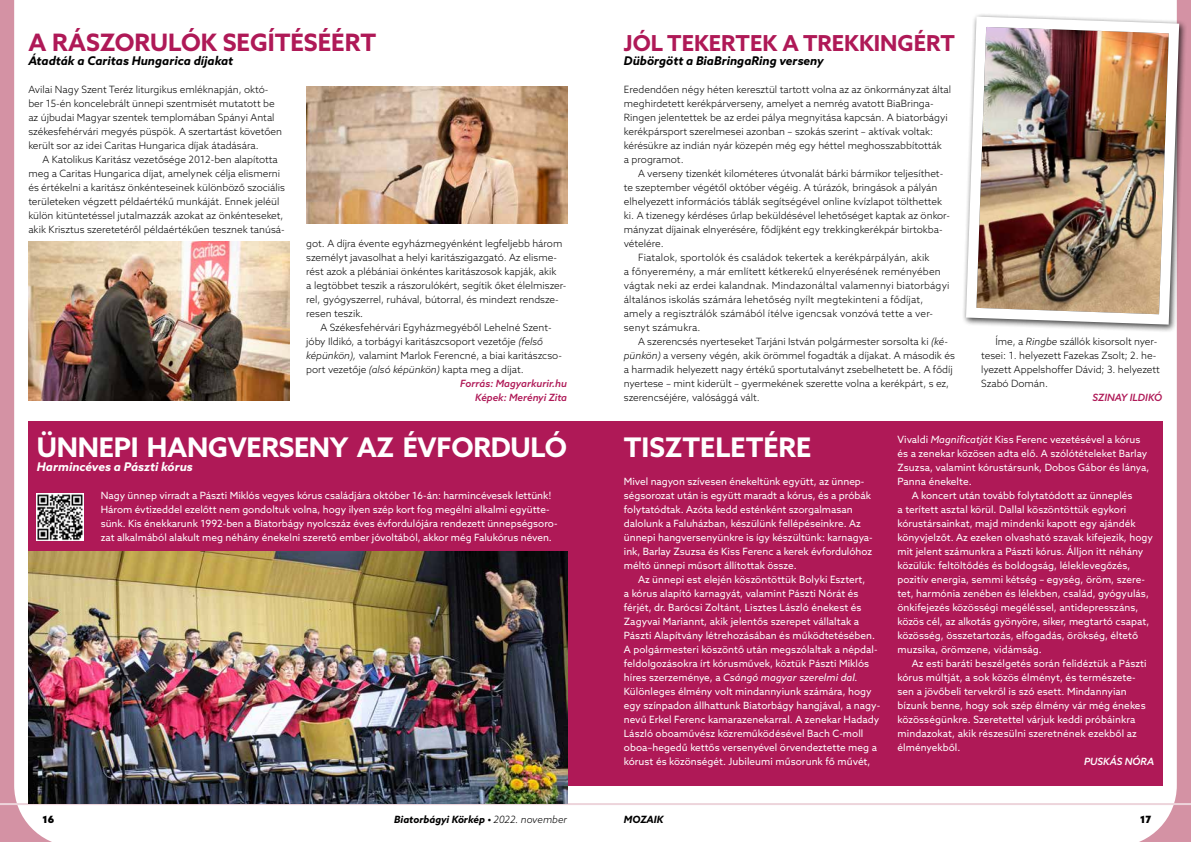
<style>
.page{position:relative;width:1191px;height:842px;background:#fff}
.page>*{position:absolute;margin:0;border:0;box-sizing:border-box;transform-origin:0 0}
.t1{font:700 27px "Azo Sans";letter-spacing:-.01em;color:#fff}
.t2{font:700 24px "Azo Sans";color:#af1957}
.t3{font:700 22px "Azo Sans";color:#af1957}
.t4{font:italic 700 12px "Azo Sans";color:#000}
.t5{font:italic 700 12px "Azo Sans";color:#fff}
.t6{font:300 10px/14px "Azo Sans";color:#000}
.t7{font:10px/14px "Azo Sans";letter-spacing:.005em;color:#fff}
.t8{font:italic 500 10px "Azo Sans";color:#af1957}
.t9{font:italic 700 10px "Azo Sans";color:#000}
.t10{font:italic 500 10px "Azo Sans";color:#fff}
.t11{font:900 10px "Azo Sans";color:#000}
.s1{font-style:italic}
.s2{font-weight:300}
</style>
<div class="page">
<svg style="left:1115px;top:0;width:76px;height:842px"></svg>
<svg style="left:0;top:0;width:76px;height:842px"></svg>
<hr style="left:0;top:803px;width:1191px;height:2px;background:#edd4db">
<img style="left:306px;top:86px;width:261px;height:138px">
<img style="left:28px;top:241px;width:261px;height:159px">
<div style="left:962px;top:13px;width:225px;height:320px;background:#000;opacity:.75"></div>
<img style="left:962px;top:11px;width:222px;height:319px">
<div style="left:28px;top:421px;width:1134px;height:364px;background:#af1957"></div>
<img style="left:28px;top:552px;width:539px;height:251px">
<img style="left:37px;top:493px;width:47px;height:47px">
<h2 class="t2" style="left:28px;top:26px;width:349px">A RÁSZORULÓK SEGÍTÉSÉÉRT</h2>
<p class="t4" style="left:28px;top:53px;width:206px">Átadták a Caritas Hungarica díjakat</p>
<p class="t6" style="left:28px;top:82px;width:255px">Avilai Nagy Szent Teréz liturgikus emléknapján, októ&shy;ber 15-én koncelebrált ünnepi szentmisét mutatott be az újbudai Magyar szentek templomában Spányi Antal székesfehérvári megyés püspök. A szertartást követően került sor az idei Caritas Hungarica díjak átadására.</p>
<p class="t6" style="left:28px;top:152px;width:258px;text-indent:14px">A Katolikus Karitász vezetősége 2012-ben alapította meg a Caritas Hungarica díjat, amelynek célja elismerni és értékelni a karitász önkénteseinek különböző szociális területeken végzett példaértékű munkáját. Ennek jeléül külön kitüntetéssel jutalmazzák azokat az önkénteseket, akik Krisztus szeretetéről példaértékűen tesznek tanúsá-</p>
<p class="t6" style="left:306px;top:236px;width:262px">got. A díjra évente egyházmegyénként legfeljebb három személyt javasolhat a helyi karitászigazgató. Az elisme&shy;rést azok a plébániai önkéntes karitászosok kapják, akik<br>a legtöbbet teszik a rászorulókért, segítik őket élelmiszer&shy;rel, gyógyszerrel, ruhával, bútorral, és mindezt rendsze&shy;resen teszik.</p>
<p class="t6" style="left:320px;top:320px;width:233px">A Székesfehérvári Egyházmegyéből Lehelné Szent-</p>
<p class="t6" style="left:306px;top:334px;width:238px">jóby Ildikó, a torbágyi karitászcsoport vezetője <span class="s1">(felső</span></p>
<p class="t6" style="left:306px;top:348px;width:257px"><span class="s1">képünkön),</span> valamint Marlok Ferencné, a biai karitászcso-</p>
<p class="t6" style="left:306px;top:362px;width:219px">port vezetője <span class="s1">(alsó képünkön)</span> kapta meg a díjat.</p>
<p class="t8" style="left:460px;top:377px;width:109px">Forrás: Magyarkurir.hu</p>
<p class="t8" style="left:475px;top:391px;width:93px">Képek: Merényi Zita</p>
<h1 class="t1" style="left:37px;top:429px;width:532px">ÜNNEPI HANGVERSENY AZ ÉVFORDULÓ</h1>
<p class="t5" style="left:37px;top:459px;width:157px">Harmincéves a Pászti kórus</p>
<p class="t7" style="left:101px;top:488px;width:458px">Nagy ünnep virradt a Pászti Miklós vegyes kórus családjára október 16-án: harmincévesek lettünk!<br>Három évtizeddel ezelőtt nem gondoltuk volna, hogy ilyen szép kort fog megélni alkalmi együtte&shy;sünk. Kis énekkarunk 1992-ben a Biatorbágy nyolcszáz éves évfordulójára rendezett ünnepségsoro&shy;zat alkalmából alakult meg néhány énekelni szerető ember jóvoltából, akkor még Falukórus néven.</p>
<h3 class="t3" style="left:624px;top:28px;width:333px">JÓL TEKERTEK A TREKKINGÉRT</h3>
<p class="t4" style="left:624px;top:53px;width:201px">Dübörgött a BiaBringaRing verseny</p>
<p class="t6" style="left:624px;top:82px;width:329px">Eredendően négy héten keresztül tartott volna az az önkormányzat által meghirdetett kerékpárverseny, amelyet a nemrég avatott BiaBringa-Ringen jelentettek be az erdei pálya megnyitása kapcsán. A biatorbágyi kerékpársport szerelmesei azonban – szokás szerint – aktívak voltak: kérésükre az indián nyár közepén még egy héttel meghosszabbították<br>a programot.</p>
<p class="t6" style="left:638px;top:166px;width:307px">A verseny tizenkét kilométeres útvonalát bárki bármikor teljesíthet-</p>
<p class="t6" style="left:624px;top:180px;width:315px">te szeptember végétől október végéig. A túrázók, bringások a pályán</p>
<p class="t6" style="left:624px;top:194px;width:320px">elhelyezett információs táblák segítségével online kvízlapot tölthettek</p>
<p class="t6" style="left:624px;top:208px;width:328px">ki. A tizenegy kérdéses űrlap beküldésével lehetőséget kaptak az önkor-</p>
<p class="t6" style="left:624px;top:222px;width:320px">mányzat díjainak elnyerésére, fődíjként egy trekkingkerékpár birtokba-</p>
<p class="t6" style="left:624px;top:236px;width:42px">vételére.</p>
<p class="t6" style="left:638px;top:250px;width:293px">Fiatalok, sportolók és családok tekertek a kerékpárpályán, akik</p>
<p class="t6" style="left:624px;top:264px;width:318px">a főnyeremény, a már említett kétkerekű elnyerésének reményében</p>
<p class="t6" style="left:624px;top:278px;width:327px">vágtak neki az erdei kalandnak. Mindazonáltal valamennyi biatorbágyi</p>
<p class="t6" style="left:624px;top:292px;width:301px">általános iskolás számára lehetőség nyílt megtekinteni a fődíjat,</p>
<p class="t6" style="left:624px;top:306px;width:311px">amely a regisztrálók számából ítélve igencsak vonzóvá tette a ver-</p>
<p class="t6" style="left:624px;top:320px;width:78px">senyt számukra.</p>
<p class="t6" style="left:638px;top:334px;width:311px">A szerencsés nyerteseket Tarjáni István polgármester sorsolta ki <span class="s1">(ké-</span></p>
<p class="t6" style="left:624px;top:348px;width:333px"><span class="s1">pünkön)</span> a verseny végén, akik örömmel fogadták a díjakat. A második és</p>
<p class="t6" style="left:624px;top:362px;width:330px">a harmadik helyezett nagy értékű sportutalványt zsebelhetett be. A fődíj</p>
<p class="t6" style="left:624px;top:376px;width:327px">nyertese – mint kiderült – gyermekének szerette volna a kerékpárt, s ez,</p>
<p class="t6" style="left:624px;top:390px;width:137px">szerencséjére, valósággá vált.</p>
<p class="t6" style="left:981px;top:334px;width:180px;text-indent:14px">Íme, a <span class="s1">Ringbe</span> szállók kisorsolt nyer&shy;tesei: 1. helyezett Fazekas Zsolt; 2. he&shy;lyezett Appelshoffer Dávid; 3. helyezett Szabó Domán.</p>
<p class="t8" style="left:1092px;top:391px;width:71px">SZINAY ILDIKÓ</p>
<h1 class="t1" style="left:624px;top:429px;width:189px">TISZTELETÉRE</h1>
<p class="t7" style="left:624px;top:474px;width:250px">Mivel nagyon szívesen énekeltünk együtt, az ünnep&shy;ségsorozat után is együtt maradt a kórus, és a próbák folytatódtak. Azóta kedd esténként szorgalmasan dalolunk a Faluházban, készülünk fellépéseinkre. Az ünnepi hangversenyünkre is így készültünk: karnagya&shy;ink, Barlay Zsuzsa és Kiss Ferenc a kerek évfordulóhoz méltó ünnepi műsort állítottak össze.</p>
<p class="t7" style="left:624px;top:572px;width:258px;text-indent:14px">Az ünnepi est elején köszöntöttük Bolyki Esztert,<br>a kórus alapító karnagyát, valamint Pászti Nórát és férjét, dr. Barócsi Zoltánt, Lisztes László énekest és Zagyvai Mariannt, akik jelentős szerepet vállaltak a Pászti Alapítvány létrehozásában és működtetésében.<br>A polgármesteri köszöntő után megszólaltak a népdal&shy;feldolgozásokra írt kórusművek, köztük Pászti Miklós híres szerzeménye, a <span class="s1">Csángó magyar szerelmi dal.<br></span>Különleges élmény volt mindannyiunk számára, hogy egy színpadon állhattunk Biatorbágy hangjával, a nagy&shy;nevű Erkel Ferenc kamarazenekarral. A zenekar Hadady László oboaművész közreműködésével Bach C-moll oboa–hegedű kettős versenyével örvendeztette meg a kórust és közönségét. Jubileumi műsorunk fő művét,</p>
<p class="t7" style="left:897px;top:432px;width:245px">Vivaldi <span class="s1">Magnificatját</span> Kiss Ferenc vezetésével a kórus</p>
<p class="t7" style="left:897px;top:446px;width:251px">és a zenekar közösen adta elő. A szólótételeket Barlay</p>
<p class="t7" style="left:897px;top:460px;width:253px">Zsuzsa, valamint kórustársunk, Dobos Gábor és lánya,</p>
<p class="t7" style="left:897px;top:474px;width:76px">Panna énekelte.</p>
<p class="t7" style="left:911px;top:488px;width:222px">A koncert után tovább folytatódott az ünneplés</p>
<p class="t7" style="left:897px;top:502px;width:230px">a terített asztal körül. Dallal köszöntöttük egykori</p>
<p class="t7" style="left:897px;top:516px;width:240px">kórustársainkat, majd mindenki kapott egy ajándék</p>
<p class="t7" style="left:897px;top:530px;width:257px">könyvjelzőt. Az ezeken olvasható szavak kifejezik, hogy</p>
<p class="t7" style="left:897px;top:544px;width:247px">mit jelent számunkra a Pászti kórus. Álljon itt néhány</p>
<p class="t7" style="left:897px;top:558px;width:235px">közülük: feltöltődés és boldogság, léleklevegőzés,</p>
<p class="t7" style="left:897px;top:572px;width:249px">pozitív energia, semmi kétség – egység, öröm, szere-</p>
<p class="t7" style="left:897px;top:586px;width:253px">tet, harmónia zenében és lélekben, család, gyógyulás,</p>
<p class="t7" style="left:897px;top:600px;width:242px">önkifejezés közösségi megéléssel, antidepresszáns,</p>
<p class="t7" style="left:897px;top:614px;width:253px">közös cél, az alkotás gyönyöre, siker, megtartó csapat,</p>
<p class="t7" style="left:897px;top:628px;width:242px">közösség, összetartozás, elfogadás, örökség, éltető</p>
<p class="t7" style="left:897px;top:642px;width:146px">muzsika, örömzene, vidámság.</p>
<p class="t7" style="left:911px;top:656px;width:237px">Az esti baráti beszélgetés során felidéztük a Pászti</p>
<p class="t7" style="left:897px;top:670px;width:240px">kórus múltját, a sok közös élményt, és természete-</p>
<p class="t7" style="left:897px;top:684px;width:231px">sen a jövőbeli tervekről is szó esett. Mindannyian</p>
<p class="t7" style="left:897px;top:698px;width:250px">bízunk benne, hogy sok szép élmény vár még énekes</p>
<p class="t7" style="left:897px;top:712px;width:239px">közösségünkre. Szeretettel várjuk keddi próbáinkra</p>
<p class="t7" style="left:897px;top:726px;width:241px">mindazokat, akik részesülni szeretnének ezekből az</p>
<p class="t7" style="left:897px;top:740px;width:64px">élményekből.</p>
<p class="t10" style="left:1084px;top:755px;width:72px">PUSKÁS NÓRA</p>
<p class="t11" style="left:43px;top:813px;width:13px">16</p>
<p class="t9" style="left:394px;top:813px;width:174px">Biatorbágyi Körkép • <span class="s2">2022. november</span></p>
<p class="t9" style="left:624px;top:813px;width:41px">MOZAIK</p>
<p class="t11" style="left:1140px;top:813px;width:13px">17</p>
</div>
